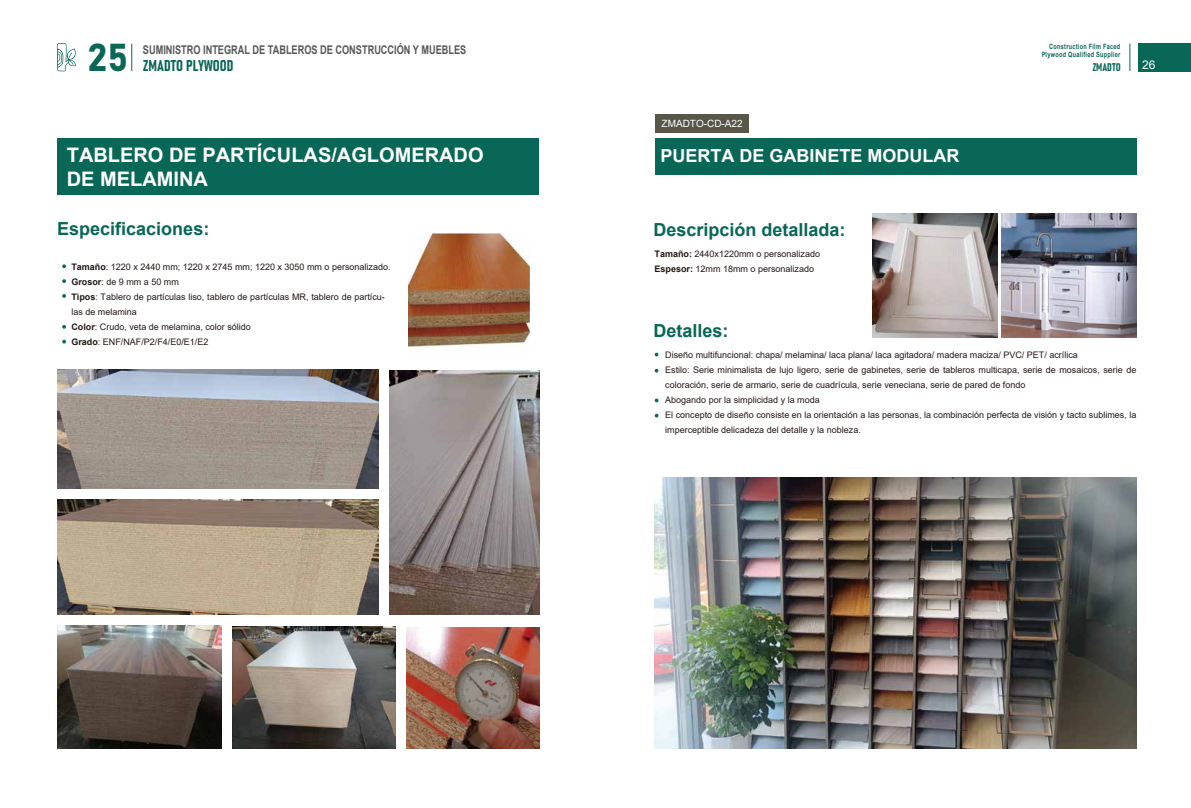
<style>
.page{position:relative;width:1191px;height:808px;background:#fff}
.page>*{position:absolute;margin:0;border:0;box-sizing:border-box;transform-origin:0 0}
.t1{font:38.4px "Bahnschrift";color:#086756}
.t2{font:700 20px/24px "Arial";color:#fff}
.t3{font:700 18px "Arial";color:#086756}
.t4{font:700 18px "Arial";color:#fff}
.t5{font:15.5px "Bahnschrift";color:#086756}
.t6{font:700 12px "Arial";color:#595757;scale:.77 1}
.t7{font:12px "Arial";color:#fff}
.t8{font:11px "Bahnschrift";color:#086756}
.t9{font:10px "Arial";color:#fff}
.t10{font:9px/15px "Arial";color:#221815}
.t11{font:700 7.2px/8.7px "Arial";letter-spacing:.05em;color:#086756;text-align:right;scale:.77 1}
.s1{font-weight:700}
</style>
<div class="page">
<div style="left:57px;top:138px;width:482px;height:57px;background:#086756"></div>
<div style="left:654px;top:138px;width:482px;height:36px;background:#086756"></div>
<div style="left:654px;top:114px;width:94px;height:18px;background:#595649"></div>
<svg style="left:654px;top:353px;width:4px;height:3px"></svg>
<svg style="left:654px;top:399px;width:4px;height:3px"></svg>
<img style="left:872px;top:213px;width:125px;height:124px">
<img style="left:655px;top:478px;width:481px;height:270px">
<img style="left:1002px;top:213px;width:134px;height:124px">
<svg style="left:57px;top:43px;width:19px;height:28px"></svg>
<svg style="left:131px;top:44px;width:1px;height:27px"></svg>
<svg style="left:1129px;top:44px;width:1px;height:27px"></svg>
<div style="left:1139px;top:43px;width:52px;height:28px;background:#086756"></div>
<svg style="left:62px;top:264px;width:4px;height:4px"></svg>
<svg style="left:62px;top:294px;width:4px;height:4px"></svg>
<svg style="left:62px;top:325px;width:4px;height:4px"></svg>
<svg style="left:62px;top:340px;width:4px;height:4px"></svg>
<svg style="left:62px;top:279px;width:4px;height:4px"></svg>
<img style="left:409px;top:234px;width:120px;height:113px">
<img style="left:390px;top:370px;width:149px;height:244px">
<img style="left:232px;top:626px;width:163px;height:122px">
<img style="left:57px;top:625px;width:164px;height:123px">
<img style="left:406px;top:628px;width:133px;height:120px">
<img style="left:58px;top:370px;width:320px;height:118px">
<img style="left:57px;top:499px;width:321px;height:115px">
<h1 class="t1" style="left:87px;top:28px;width:42px">25</h1>
<h3 class="t6" style="left:143px;top:41px;width:421px">SUMINISTRO INTEGRAL DE TABLEROS DE CONSTRUCCIÓN Y MUEBLES</h3>
<p class="t11" style="left:1041px;top:42px;width:104px">Construction Film Faced<br>Plywood Qualified Supplier</p>
<h3 class="t5" style="left:143px;top:54px;width:92px">ZMADTO PLYWOOD</h3>
<h3 class="t7" style="left:1142px;top:56px;width:15px">26</h3>
<p class="t8" style="left:1092px;top:59px;width:30px">ZMADTO</p>
<p class="t9" style="left:661px;top:116px;width:83px">ZMADTO-CD-A22</p>
<h2 class="t2" style="left:67px;top:143px;width:418px">TABLERO DE PARTÍCULAS/AGLOMERADO<br>DE MELAMINA</h2>
<h3 class="t3" style="left:57px;top:216px;width:154px">Especificaciones:</h3>
<p class="t10" style="left:71px;top:259px;width:321px"><span class="s1">Tamaño</span>: 1220 x 2440 mm; 1220 x 2745 mm; 1220 x 3050 mm o personalizado.<br><span class="s1">Grosor</span>: de 9 mm a 50 mm<br><span class="s1">Tipos</span>: Tablero de partículas liso, tablero de partículas MR, tablero de partícu&shy;las de melamina<br><span class="s1">Color</span>: Crudo, veta de melamina, color sólido<br><span class="s1">Grado</span>: ENF/NAF/P2/F4/E0/E1/E2</p>
<h3 class="t4" style="left:660px;top:143px;width:300px">PUERTA DE GABINETE MODULAR</h3>
<h3 class="t3" style="left:653px;top:217px;width:194px">Descripción detallada:</h3>
<p class="t10" style="left:654px;top:246px;width:167px"><span class="s1">Tamaño:</span> 2440x1220mm o personalizado<br><span class="s1">Espesor:</span> 12mm 18mm o personalizado</p>
<h3 class="t3" style="left:653px;top:318px;width:77px">Detalles:</h3>
<p class="t10" style="left:665px;top:347px;width:473px">Diseño multifuncional: chapa/ melamina/ laca plana/ laca agitadora/ madera maciza/ PVC/ PET/ acrílica<br>Estilo: Serie minimalista de lujo ligero, serie de gabinetes, serie de tableros multicapa, serie de mosaicos, serie de coloración, serie de armario, serie de cuadrícula, serie veneciana, serie de pared de fondo<br>Abogando por la simplicidad y la moda<br>El concepto de diseño consiste en la orientación a las personas, la combinación perfecta de visión y tacto sublimes, la imperceptible delicadeza del detalle y la nobleza.</p>
</div>
